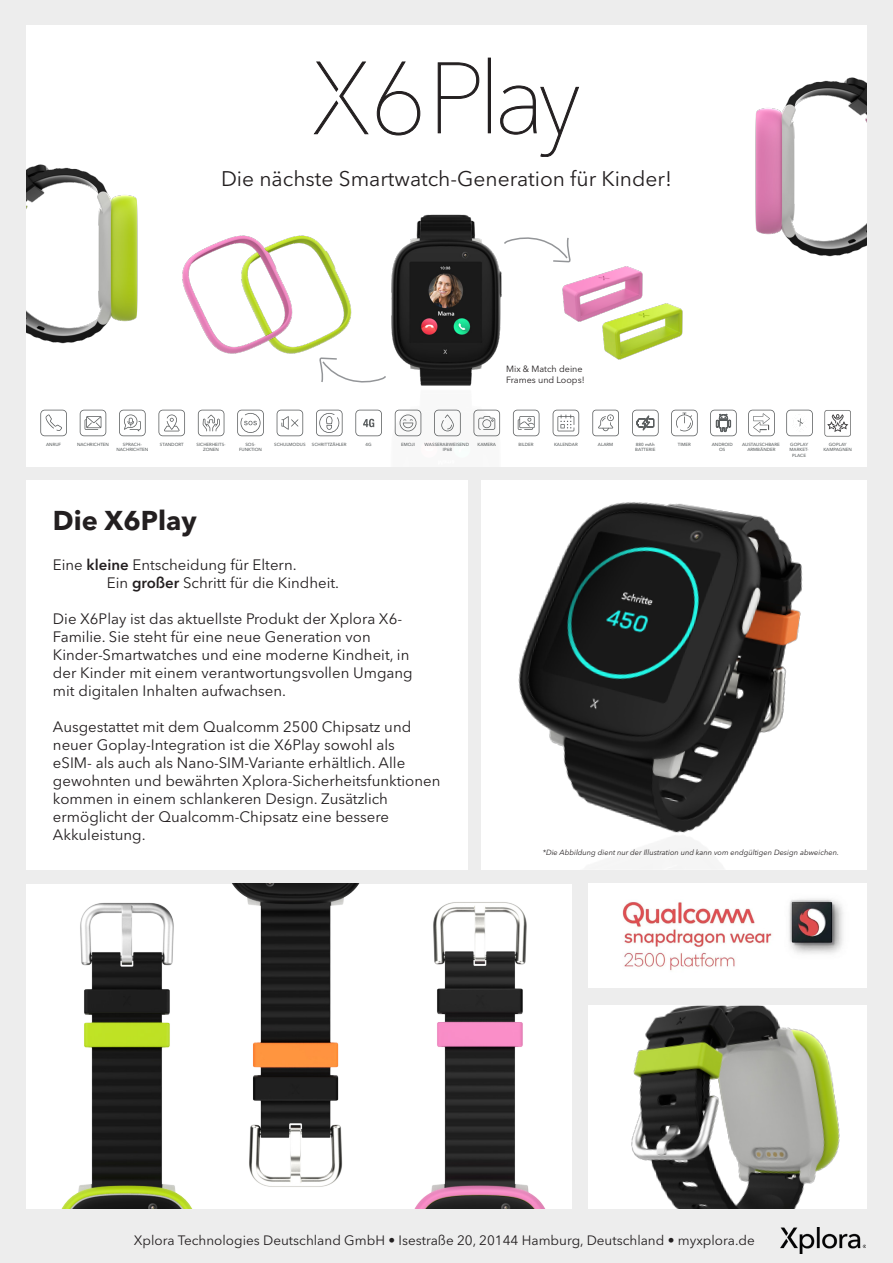
<style>
.page{position:relative;width:893px;height:1263px;background:#ededed}
.page>*{position:absolute;margin:0;border:0;box-sizing:border-box;transform-origin:0 0}
.t1{font:700 27px "Avenir Next LT Pro";color:#231f20}
.t2{font:21px "Avenir Next LT Pro";color:#231f20}
.t3{font:15px/18px "Avenir Next LT Pro";color:#231f20}
.t4{font:13.5px "Avenir Next LT Pro";color:#231f20}
.t5{font:9px/10.8px "Avenir Next LT Pro";color:#231f20}
.t6{font:italic 7.5px "Avenir Next LT Pro";color:#231f20}
.t7{font:500 4.5px/5.4px "Avenir Next LT Pro";color:#5c6061;text-align:center}
.s1{font-weight:600}
</style>
<div class="page">
<img style="left:482px;top:480px;width:385px;height:316px">
<div style="left:27px;top:25px;width:840px;height:441px;background:#fff"></div>
<img style="left:588px;top:1006px;width:279px;height:203px">
<div style="left:27px;top:480px;width:441px;height:390px;background:#fff"></div>
<img style="left:588px;top:884px;width:279px;height:104px">
<svg style="left:437px;top:62px;width:43px;height:72px"></svg>
<div style="left:488px;top:58px;width:3px;height:75px;border:1px solid #231f20"></div>
<svg style="left:500px;top:85px;width:79px;height:71px"></svg>
<svg style="left:313px;top:61px;width:56px;height:74px"></svg>
<svg style="left:376px;top:61px;width:45px;height:75px"></svg>
<img style="left:27px;top:884px;width:176px;height:325px">
<img style="left:203px;top:884px;width:193px;height:325px">
<img style="left:379px;top:884px;width:193px;height:324px">
<img style="left:391px;top:214px;width:111px;height:172px">
<img style="left:394px;top:409px;width:107px;height:28px">
<img style="left:298px;top:235px;width:54px;height:118px">
<img style="left:780px;top:1227px;width:85px;height:26px">
<img style="left:27px;top:164px;width:111px;height:180px">
<img style="left:755px;top:77px;width:112px;height:180px">
<img style="left:482px;top:796px;width:385px;height:74px">
<svg style="left:40px;top:410px;width:27px;height:26px"></svg>
<svg style="left:80px;top:410px;width:26px;height:26px"></svg>
<svg style="left:237px;top:410px;width:27px;height:26px"></svg>
<svg style="left:395px;top:410px;width:26px;height:26px"></svg>
<svg style="left:434px;top:410px;width:27px;height:26px"></svg>
<svg style="left:474px;top:410px;width:26px;height:26px"></svg>
<svg style="left:513px;top:410px;width:26px;height:26px"></svg>
<svg style="left:198px;top:410px;width:26px;height:26px"></svg>
<svg style="left:553px;top:410px;width:26px;height:26px"></svg>
<svg style="left:119px;top:410px;width:27px;height:26px"></svg>
<svg style="left:277px;top:410px;width:26px;height:26px"></svg>
<svg style="left:316px;top:410px;width:27px;height:26px"></svg>
<svg style="left:592px;top:410px;width:27px;height:26px"></svg>
<svg style="left:671px;top:410px;width:27px;height:26px"></svg>
<svg style="left:355px;top:410px;width:27px;height:26px"></svg>
<svg style="left:632px;top:410px;width:27px;height:26px"></svg>
<svg style="left:158px;top:410px;width:27px;height:26px"></svg>
<svg style="left:710px;top:410px;width:27px;height:26px"></svg>
<svg style="left:748px;top:410px;width:27px;height:26px"></svg>
<svg style="left:786px;top:410px;width:27px;height:26px"></svg>
<svg style="left:824px;top:410px;width:27px;height:26px"></svg>
<svg style="left:504px;top:237px;width:67px;height:21px"></svg>
<img style="left:553px;top:258px;width:90px;height:64px">
<img style="left:578px;top:296px;width:105px;height:64px">
<svg style="left:319px;top:357px;width:67px;height:26px"></svg>
<img style="left:182px;top:235px;width:116px;height:119px">
<p class="t2" style="left:221px;top:167px;width:452px">Die nächste Smartwatch-Generation für Kinder!</p>
<p class="t5" style="left:506px;top:363px;width:80px">Mix &amp; Match deine<br>Frames und Loops!</p>
<p class="t7" style="left:46px;top:441px;width:17px">ANRUF</p>
<p class="t7" style="left:77px;top:441px;width:33px">NACHRICHTEN</p>
<p class="t7" style="left:116px;top:441px;width:33px">SPRACH-<br>NACHRICHTEN</p>
<p class="t7" style="left:160px;top:441px;width:25px">STANDORT</p>
<p class="t7" style="left:196px;top:441px;width:31px">SICHERHEITS-<br>ZONEN</p>
<p class="t7" style="left:239px;top:441px;width:25px">SOS-<br>FUNKTION</p>
<p class="t7" style="left:274px;top:441px;width:33px">SCHULMODUS</p>
<p class="t7" style="left:312px;top:441px;width:36px">SCHRITTZÄHLER</p>
<p class="t7" style="left:366px;top:441px;width:8px">4G</p>
<p class="t7" style="left:401px;top:441px;width:15px">EMOJI</p>
<p class="t7" style="left:477px;top:441px;width:20px">KAMERA</p>
<p class="t7" style="left:519px;top:441px;width:17px">BILDER</p>
<p class="t7" style="left:554px;top:441px;width:25px">KALENDAR</p>
<p class="t7" style="left:598px;top:441px;width:17px">ALARM</p>
<p class="t7" style="left:635px;top:441px;width:22px;text-align:left">880 mAh<br>BATTERIE</p>
<p class="t7" style="left:678px;top:441px;width:15px">TIMER</p>
<p class="t7" style="left:712px;top:441px;width:23px">ANDROID<br>OS</p>
<p class="t7" style="left:742px;top:441px;width:39px">AUSTAUSCHBARE<br>ARMBÄNDER</p>
<p class="t7" style="left:790px;top:441px;width:21px">GOPLAY<br>MARKET-<br>PLACE</p>
<p class="t7" style="left:823px;top:441px;width:30px">GOPLAY<br>KAMPAGNEN</p>
<p class="t7" style="left:425px;top:441px;width:46px">WASSERABWEISEND<br>IP68</p>
<p class="t1" style="left:53px;top:504px;width:145px">Die X6Play</p>
<p class="t3" style="left:107px;top:556px;width:234px;text-indent:-54px">Eine <span class="s1">kleine</span> Entscheidung für Eltern.<br>Ein <span class="s1">großer</span> Schritt für die Kindheit.</p>
<p class="t3" style="left:53px;top:610px;width:361px">Die X6Play ist das aktuellste Produkt der Xplora X6- Familie. Sie steht für eine neue Generation von Kinder-Smartwatches und eine moderne Kindheit, in der Kinder mit einem verantwortungsvollen Umgang mit digitalen Inhalten aufwachsen.</p>
<p class="t3" style="left:53px;top:718px;width:389px">Ausgestattet mit dem Qualcomm 2500 Chipsatz und neuer Goplay-Integration ist die X6Play sowohl als<br>eSIM- als auch als Nano-SIM-Variante erhältlich. Alle gewohnten und bewährten Xplora-Sicherheitsfunktionen kommen in einem schlankeren Design. Zusätzlich ermöglicht der Qualcomm-Chipsatz eine bessere Akkuleistung.</p>
<p class="t6" style="left:543px;top:848px;width:298px">*Die Abbildung dient nur der Illustration und kann vom endgültigen Design abweichen.</p>
<p class="t4" style="left:134px;top:1232px;width:623px">Xplora Technologies Deutschland GmbH • Isestraße 20, 20144 Hamburg, Deutschland • myxplora.de</p>
</div>
